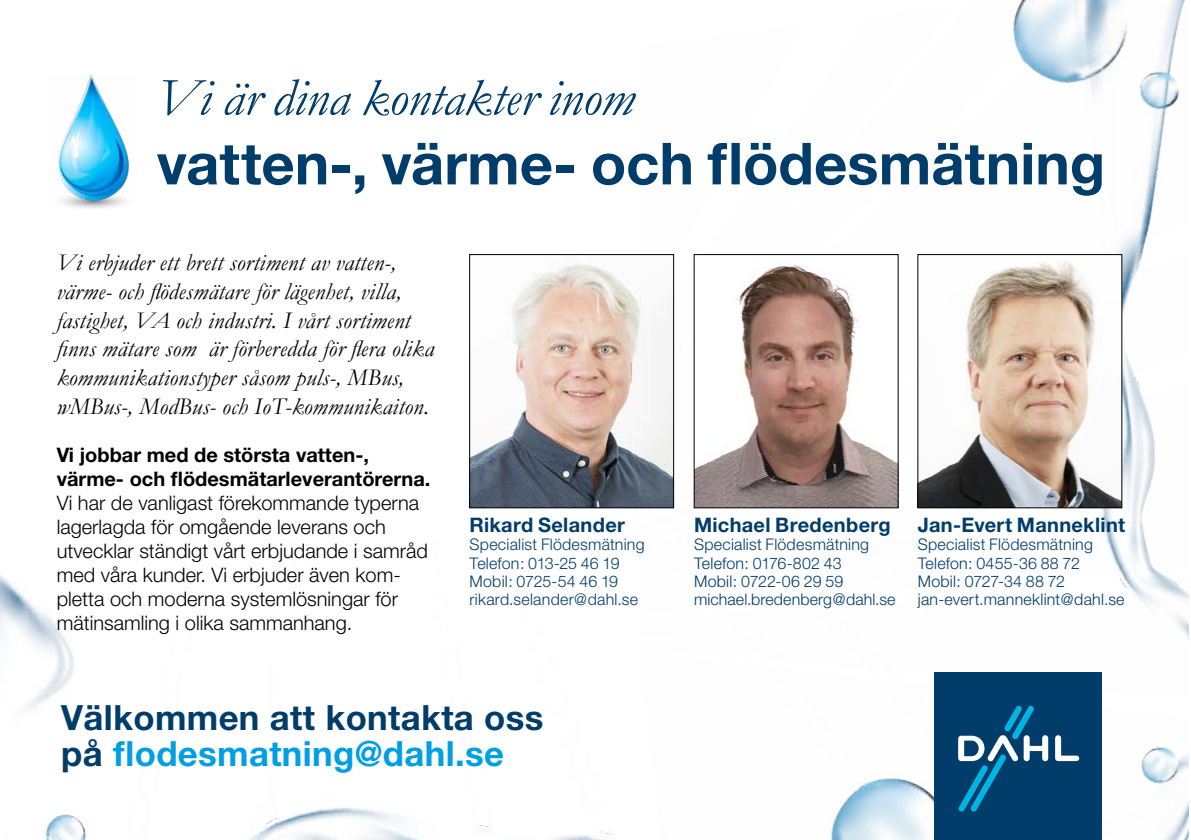
<style>
.page{position:relative;width:1191px;height:840px;background:#fff}
.page>*{position:absolute;margin:0;border:0;box-sizing:border-box;transform-origin:0 0}
.t1{font:700 58px "Helvetica Neue";color:#003d6a}
.t2{font:italic 53.6px "Garamond";letter-spacing:-.01em;color:#003d6a}
.Rubrik1{font:700 34.8px/36.6px "Helvetica Neue";letter-spacing:.01em;color:#003d6a}
.Blå_rubrik_1{font:italic 24px/28.8px "Garamond";letter-spacing:.01em;color:#000}
.Blå_rubrik_1-2{font:300 20px/24px "Helvetica Neue";color:#000}
.t3{font:700 20px "Helvetica Neue";letter-spacing:.015em;color:#003d6a}
.t4{font:300 16px "Helvetica Neue";letter-spacing:.015em;color:#003d6a}
.s1{font-weight:700}
.s2{color:#009fe3}
</style>
<div class="page">
<img style="left:640px;top:0;width:548px;height:839px">
<img style="left:0;top:538px;width:934px;height:301px">
<div style="left:934px;top:672px;width:167px;height:167px;background:#003d6a"></div>
<svg style="left:1055px;top:735px;width:24px;height:25px"></svg>
<svg style="left:958px;top:705px;width:90px;height:106px"></svg>
<img style="left:696px;top:256px;width:200px;height:250px">
<div style="left:694px;top:254px;width:204px;height:254px;border:1px solid #000"></div>
<img style="left:919px;top:256px;width:201px;height:250px">
<div style="left:917px;top:254px;width:205px;height:254px;border:1px solid #000"></div>
<img style="left:58px;top:74px;width:71px;height:134px">
<img style="left:471px;top:256px;width:201px;height:250px">
<div style="left:469px;top:254px;width:205px;height:254px;border:1px solid #000"></div>
<p class="t2" style="left:157px;top:61px;width:479px">Vi är dina kontakter inom</p>
<p class="t1" style="left:157px;top:128px;width:950px">vatten-, värme- och flödesmätning</p>
<p class="Blå_rubrik_1" style="left:57px;top:247px;width:379px">Vi erbjuder ett brett sortiment av vatten-, värme- och flödesmätare för lägenhet, villa, fastighet, VA och industri. I vårt sortiment finns mätare som är förberedda för flera olika kommunikationstyper såsom puls-, MBus, wMBus-, ModBus- och IoT-kommunikaiton.</p>
<p class="Blå_rubrik_1-2" style="left:57px;top:442px;width:375px"><span class="s1">Vi jobbar med de största vatten-, värme- och flödesmätarleverantörerna.<br></span>Vi har de vanligast förekommande typerna lagerlagda för omgående leverans och utvecklar ständigt vårt erbjudande i samråd med våra kunder. Vi erbjuder även kom&shy;pletta och moderna systemlösningar för mätinsamling i olika sammanhang.</p>
<p class="t3" style="left:469px;top:512px;width:157px">Rikard Selander</p>
<p class="t4" style="left:469px;top:534px;width:177px">Specialist Flödesmätning</p>
<p class="t4" style="left:469px;top:552px;width:151px">Telefon: 013-25 46 19</p>
<p class="t4" style="left:469px;top:571px;width:150px">Mobil: 0725-54 46 19</p>
<p class="t4" style="left:469px;top:589px;width:170px">rikard.selander@dahl.se</p>
<p class="Rubrik1" style="left:61px;top:698px;width:484px">Välkommen att kontakta oss på <span class="s2">flodesmatning@dahl.se</span></p>
<p class="t3" style="left:694px;top:512px;width:198px">Michael Bredenberg</p>
<p class="t4" style="left:694px;top:534px;width:177px">Specialist Flödesmätning</p>
<p class="t4" style="left:694px;top:552px;width:149px">Telefon: 0176-802 43</p>
<p class="t4" style="left:694px;top:571px;width:151px">Mobil: 0722-06 29 59</p>
<p class="t4" style="left:694px;top:589px;width:203px">michael.bredenberg@dahl.se</p>
<p class="t3" style="left:917px;top:512px;width:209px">Jan-Evert Manneklint</p>
<p class="t4" style="left:917px;top:534px;width:177px">Specialist Flödesmätning</p>
<p class="t4" style="left:917px;top:552px;width:164px">Telefon: 0455-36 88 72</p>
<p class="t4" style="left:917px;top:571px;width:149px">Mobil: 0727-34 88 72</p>
<p class="t4" style="left:917px;top:589px;width:208px">jan-evert.manneklint@dahl.se</p>
</div>
